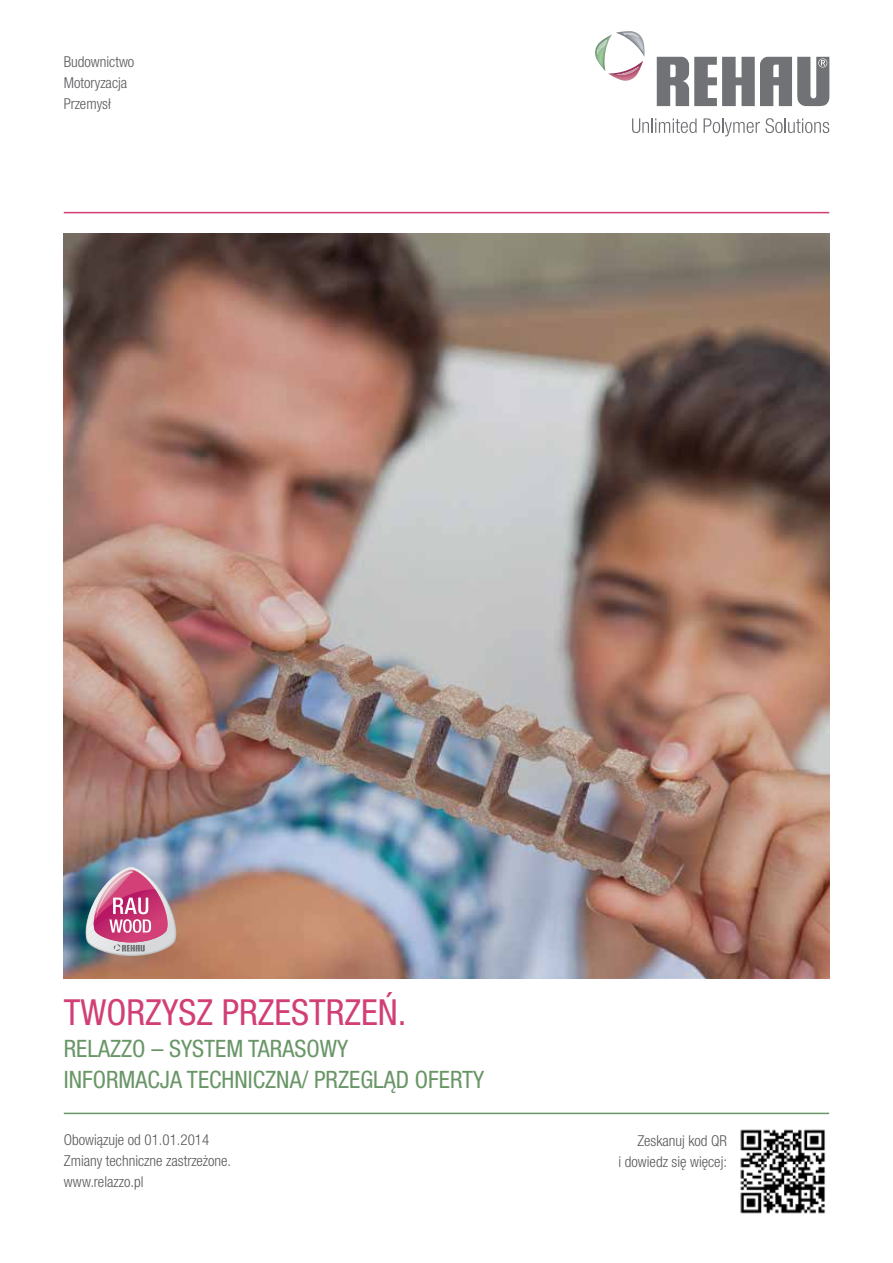
<style>
.page{position:relative;width:893px;height:1263px;background:#fff}
.page>*{position:absolute;margin:0;border:0;box-sizing:border-box;transform-origin:0 0}
.t1{font:condensed 36px "Helvetica Neue LTW1 G";color:#d13f76}
.t2{font:condensed 24px/31.5px "Helvetica Neue LTW1 G";color:#699667}
.t3{font:300 condensed 15px/21px "Helvetica Neue LTW1 G";color:#58595b}
</style>
<div class="page">
<img style="left:64px;top:234px;width:765px;height:744px">
<svg style="left:632px;top:118px;width:65px;height:15px"></svg>
<svg style="left:704px;top:118px;width:125px;height:18px"></svg>
<svg style="left:657px;top:57px;width:172px;height:49px"></svg>
<svg style="left:595px;top:31px;width:49px;height:50px"></svg>
<img style="left:597px;top:39px;width:10px;height:16px">
<img style="left:616px;top:66px;width:23px;height:9px">
<img style="left:623px;top:33px;width:16px;height:5px">
<hr style="left:64px;top:212px;width:765px;height:1px;background:#d13f76">
<hr style="left:64px;top:1113px;width:765px;height:1px;background:#699667">
<svg style="left:84px;top:866px;width:93px;height:90px;background:#b5829e"></svg>
<img style="left:740px;top:1129px;width:85px;height:85px">
<p class="t3" style="left:64px;top:52px;width:72px">Budownictwo<br>Motoryzacja<br>Przemysł</p>
<h1 class="t1" style="left:64px;top:991px;width:344px">TWORZYSZ PRZESTRZEŃ.</h1>
<h2 class="t2" style="left:64px;top:1032px;width:59px">RE LAZZO</h2>
<h2 class="t2" style="left:64px;top:1032px;width:422px;text-indent:88px">– SYSTEM TARASOWY<br>INFORMACJA TECHNICZNA/ PRZEGLĄD OFERTY</h2>
<p class="t3" style="left:64px;top:1129px;width:169px">Obowiązuje od 01.01.2014<br>Zmiany techniczne zastrzeżone. www.relazzo.pl</p>
<p class="t3" style="left:619px;top:1130px;width:110px;text-align:right">Zeskanuj kod QR<br>i dowiedz się więcej:</p>
</div>
